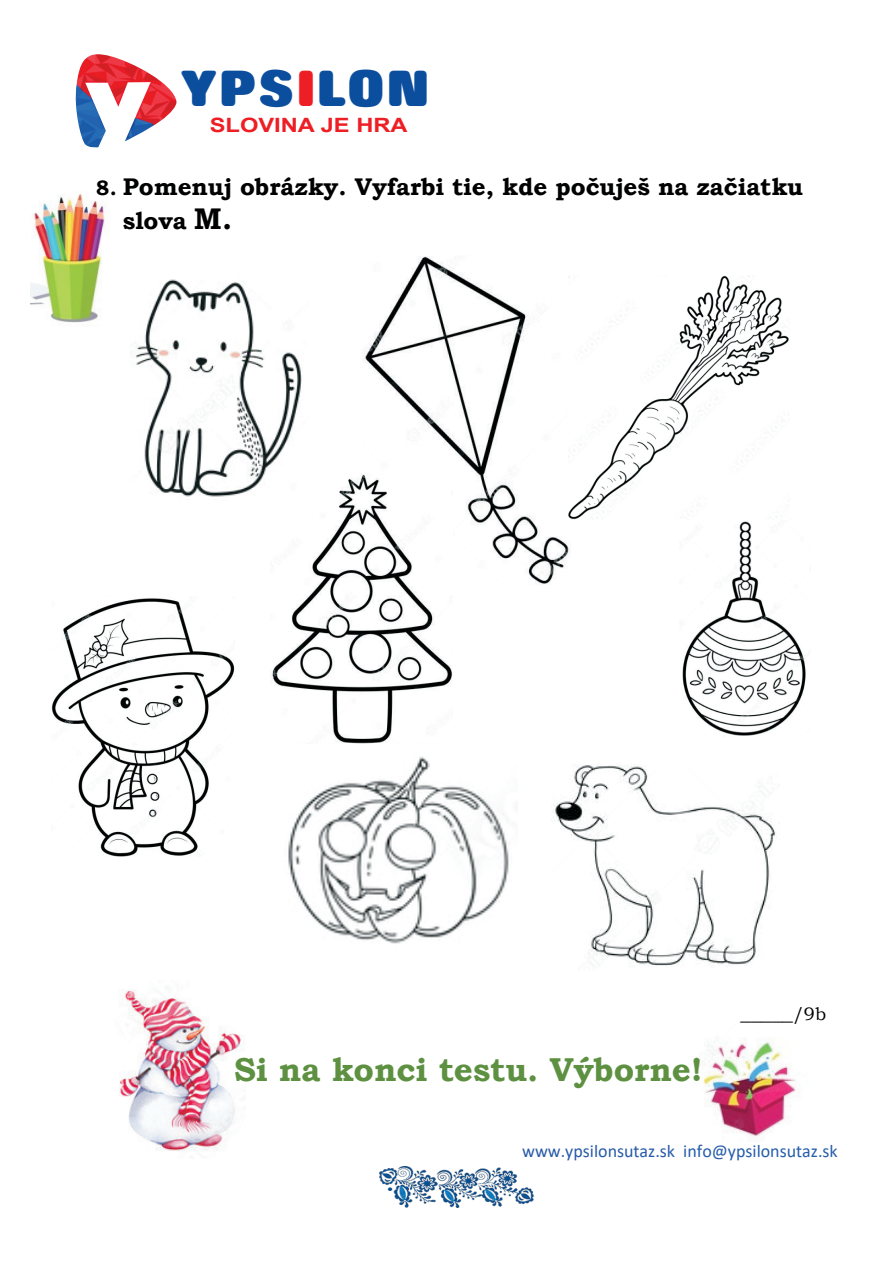
<style>
.page{position:relative;width:893px;height:1263px;background:#fff}
.page>*{position:absolute;margin:0;border:0;box-sizing:border-box;transform-origin:0 0}
.t1{font:44.55px "OPTI Rolling Extra Bold No One";letter-spacing:.05em;color:#0c4e9e;scale:1.05 1}
.t2{font:700 33.15px "Bookman Old Style";color:#5d9141}
.t3{font:700 24.15px/33.9px "Bookman Old Style";letter-spacing:-.005em;color:#000101}
.t4{font:700 20.85px "Bookman Old Style";color:#000101}
.t5{font:700 19.65px "Arial";color:#ee1e25;scale:1.2 1}
.t6{font:18px "Calibri";color:#255dab}
.s1{color:#ee1e25}
.s2{font-size:20.85px}
.s3{font-size:29.85px}
.s4{font-weight:400;font-size:18px}
.s5{color:#275aa8}
</style>
<div class="page">
<img style="left:380px;top:1167px;width:154px;height:40px">
<img style="left:133px;top:279px;width:169px;height:218px">
<img style="left:363px;top:256px;width:207px;height:328px">
<img style="left:270px;top:473px;width:182px;height:270px">
<img style="left:288px;top:756px;width:221px;height:188px">
<img style="left:553px;top:764px;width:223px;height:203px">
<img style="left:51px;top:598px;width:183px;height:258px">
<img style="left:682px;top:521px;width:124px;height:215px">
<img style="left:31px;top:192px;width:77px;height:131px">
<img style="left:119px;top:989px;width:127px;height:162px">
<img style="left:700px;top:1038px;width:100px;height:104px">
<img style="left:568px;top:275px;width:221px;height:244px">
<img style="left:75px;top:54px;width:102px;height:94px">
<h1 class="t1" style="left:180px;top:54px;width:238px">YPS<span class="s1">I</span>LON</h1>
<p class="t5" style="left:210px;top:111px;width:166px">SLOVINA JE HRA</p>
<p class="t3" style="left:123px;top:170px;width:682px;text-indent:-27px"><span class="s2">8.</span> Pomenuj obrázky. Vyfarbi tie, kde počuješ na začiatku slova <span class="s3">M.</span></p>
<h2 class="t2" style="left:234px;top:1045px;width:470px">Si na konci testu. Výborne!</h2>
<p class="t4" style="left:740px;top:998px;width:87px">_____<span class="s4">/9b</span></p>
<p class="t6" style="left:522px;top:1138px;width:317px"><span class="s5">www.ypsilonsutaz.sk</span> info@ypsilonsutaz.sk</p>
</div>
